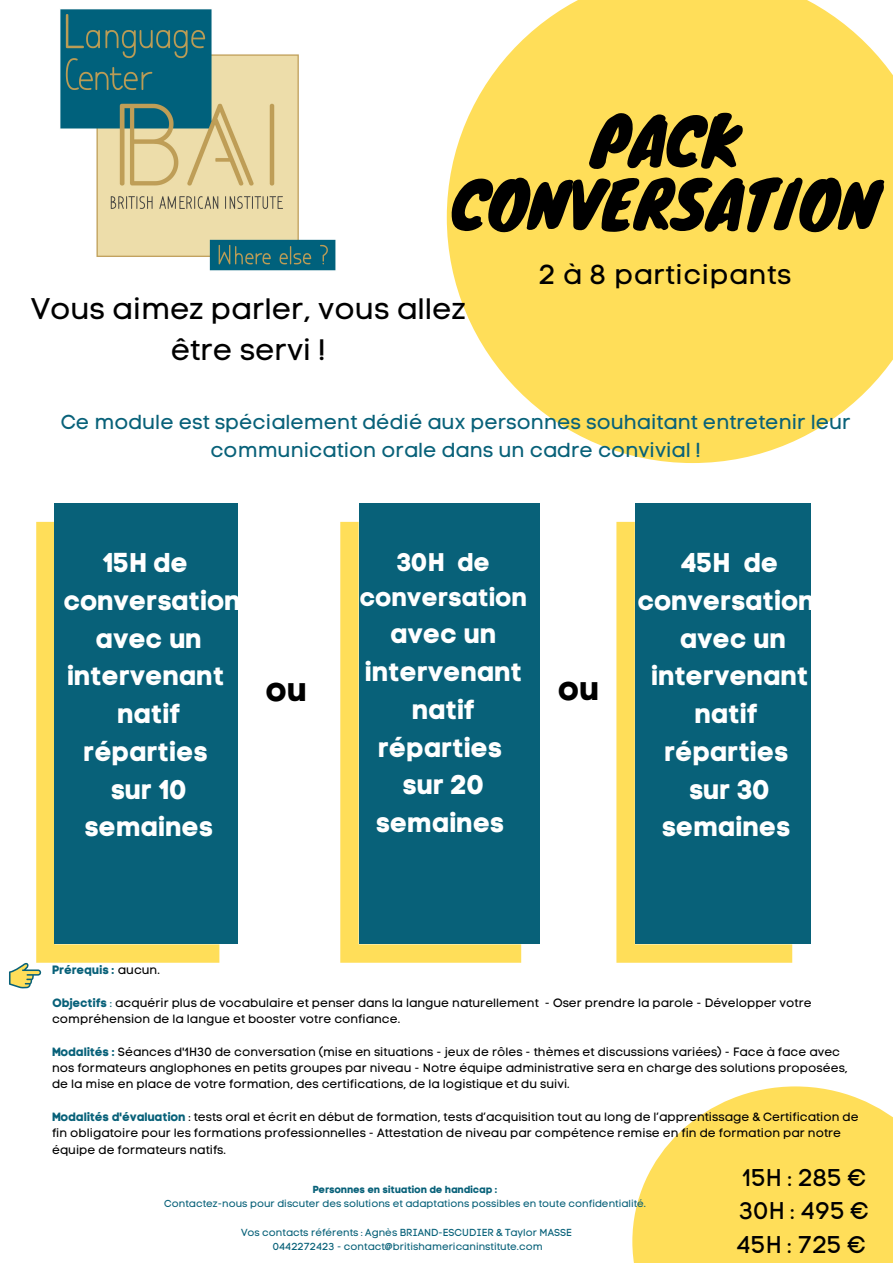
<style>
.page{position:relative;width:893px;height:1263px;background:#fff}
.page>*{position:absolute;margin:0;border:0;box-sizing:border-box;transform-origin:0 0}
.t1{font:63.75px "Knewave";color:#000}
.t2{font:33px "Code Pro Bold LC";color:#000}
.t3{font:29.55px/41.1px "Code Pro Normal LC";color:#000;text-align:center}
.t4{font:27.3px "Code Pro Normal LC";letter-spacing:.02em;color:#000}
.t5{font:27px/37.7px "Code Pro Bold LC";color:#fff;text-align:center}
.t6{font:25.5px/35.5px "Code Pro Bold LC";color:#fff;text-align:center}
.t7{font:24px "Code Pro Normal LC";color:#000}
.t8{font:20.25px/28.1px "Code Pro Normal LC";color:#086179;text-align:center}
.t9{font:12px/16.4px "Code Pro Normal LC";color:#000}
.t10{font:12px "Code Pro Bold LC";color:#086179}
.t11{font:10.12px "Code Pro Normal LC";color:#086179}
.t12{font:10.12px "Code Pro Bold LC";color:#086179}
.s1{font-family:"Code Pro Normal LC";color:#000}
.s2{font-family:"Code Pro Bold LC";color:#086179}
.s3{color:#086179}
</style>
<div class="page">
<img style="left:60px;top:9px;width:276px;height:262px">
<svg style="left:447px;top:0;width:446px;height:463px;background:#ffe271"></svg>
<svg style="left:36px;top:522px;width:183px;height:441px;background:#f5d95d"></svg>
<div style="left:55px;top:503px;width:183px;height:441px;background:#086179"></div>
<svg style="left:340px;top:522px;width:181px;height:441px;background:#ffdf5e"></svg>
<div style="left:359px;top:503px;width:180px;height:441px;background:#086179"></div>
<svg style="left:616px;top:522px;width:176px;height:441px;background:#ffde5e"></svg>
<div style="left:635px;top:503px;width:175px;height:441px;background:#086179"></div>
<svg style="left:632px;top:1086px;width:261px;height:177px;background:#ffe270"></svg>
<svg style="left:9px;top:962px;width:32px;height:26px"></svg>
<p class="t1" style="left:591px;top:89px;width:150px">PACK</p>
<p class="t1" style="left:451px;top:153px;width:430px">CONVERSATION</p>
<p class="t4" style="left:539px;top:258px;width:254px">2 à 8 participants</p>
<p class="t3" style="left:31px;top:288px;width:436px">Vous aimez parler, vous allez être servi !</p>
<p class="t8" style="left:61px;top:408px;width:791px">Ce module est spécialement dédié aux personnes souhaitant entretenir leur communication orale dans un cadre convivial !</p>
<p class="t5" style="left:64px;top:544px;width:178px">15H de conversation avec un intervenant natif</p>
<p class="t5" style="left:84px;top:732px;width:126px">réparties</p>
<p class="t5" style="left:85px;top:770px;width:130px">sur 10 semaines</p>
<p class="t6" style="left:360px;top:544px;width:169px">30H de conversation</p>
<p class="t5" style="left:365px;top:615px;width:159px">avec un intervenant natif réparties</p>
<p class="t5" style="left:376px;top:766px;width:130px">sur 20 semaines</p>
<p class="t2" style="left:267px;top:669px;width:42px">ou</p>
<p class="t2" style="left:559px;top:668px;width:42px">ou</p>
<p class="t5" style="left:638px;top:544px;width:178px">45H de conversation avec un intervenant natif</p>
<p class="t5" style="left:664px;top:732px;width:126px">réparties</p>
<p class="t5" style="left:662px;top:770px;width:130px">sur 30 semaines</p>
<p class="t10" style="left:52px;top:963px;width:109px">Prérequis : <span class="s1">aucun.</span></p>
<p class="t9" style="left:52px;top:994px;width:761px"><span class="s2">Objectifs</span> <span class="s3">:</span> acquérir plus de vocabulaire et penser dans la langue naturellement - Oser prendre la parole - Développer votre compréhension de la langue et booster votre confiance.</p>
<p class="t9" style="left:52px;top:1043px;width:797px"><span class="s2">Modalités :</span> Séances d'1H30 de conversation (mise en situations - jeux de rôles - thèmes et discussions variées) - Face à face avec nos formateurs anglophones en petits groupes par niveau - Notre équipe administrative sera en charge des solutions proposées, de la mise en place de votre formation, des certifications, de la logistique et du suivi.</p>
<p class="t9" style="left:52px;top:1108px;width:808px"><span class="s2">Modalités d'évaluation</span> : tests oral et écrit en début de formation, tests d’acquisition tout au long de l’apprentissage &amp; Certification de fin obligatoire pour les formations professionnelles - Attestation de niveau par compétence remise en fin de formation par notre équipe de formateurs natifs.</p>
<p class="t7" style="left:742px;top:1163px;width:126px">15H : 285 €</p>
<p class="t7" style="left:739px;top:1197px;width:131px">30H : 495 €</p>
<p class="t7" style="left:736px;top:1230px;width:131px">45H : 725 €</p>
<p class="t12" style="left:313px;top:1184px;width:186px">Personnes en situation de handicap :</p>
<p class="t11" style="left:164px;top:1198px;width:483px">Contactez-nous pour discuter des solutions et adaptations possibles en toute confidentialité.</p>
<p class="t11" style="left:241px;top:1226px;width:332px">Vos contacts référents : Agnès BRIAND-ESCUDIER &amp; Taylor MASSE</p>
<p class="t11" style="left:273px;top:1240px;width:271px">0442272423 - contact@britishamericaninstitute.com</p>
</div>
